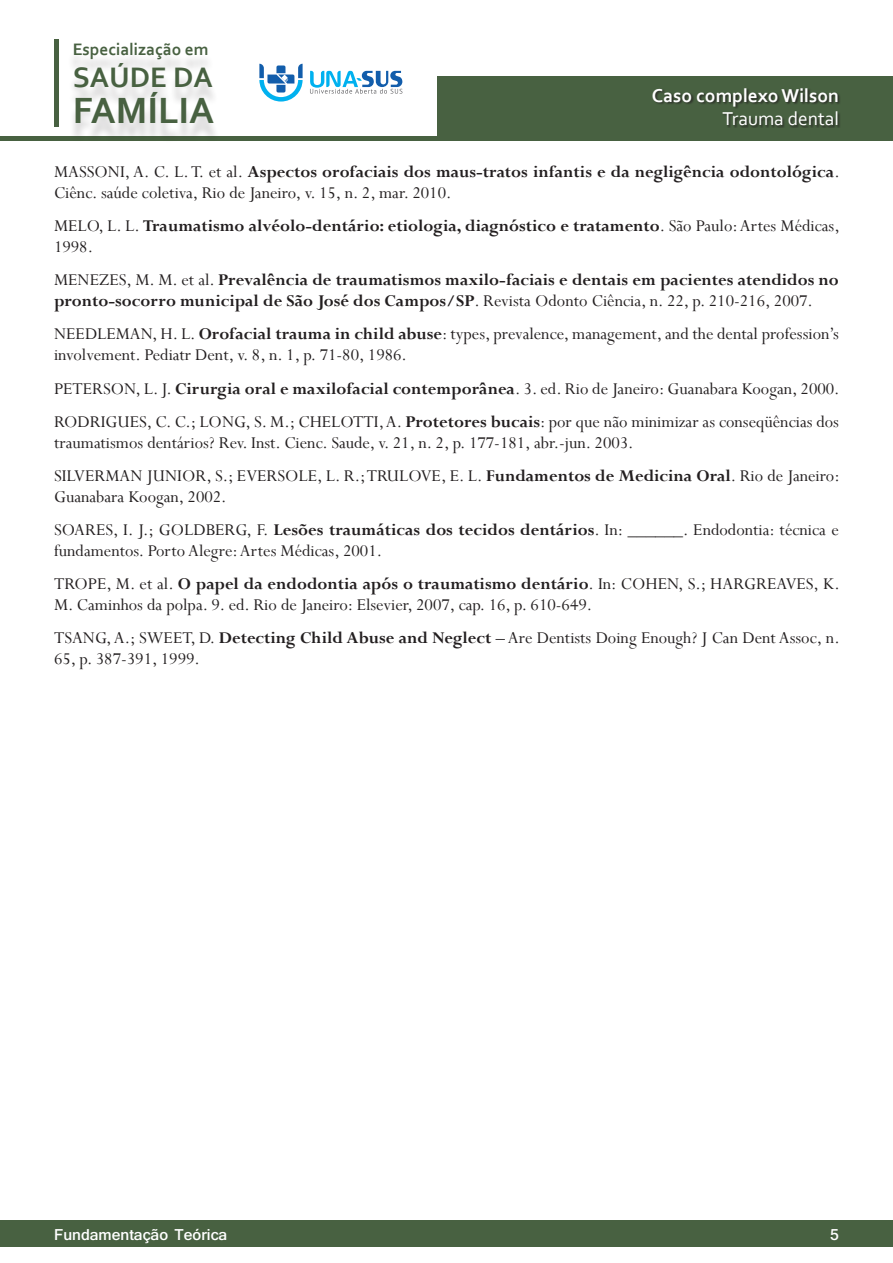
<style>
.page{position:relative;width:893px;height:1263px;background:#fff}
.page>*{position:absolute;margin:0;border:0;box-sizing:border-box;transform-origin:0 0}
.t1{font:700 38.25px "Corbel";color:#486141}
.t2{font:700 29.55px "Corbel";color:#486141}
.t3{font:700 19.5px "Corbel";color:#fff}
.t4{font:19.5px "Corbel";color:#fff}
.Referencia_Bibliogra{font:18.3px/20.7px "Perpetua";color:#231f20}
.Referencia_Bibliogra-2{font:700 18.3px/20.7px "Perpetua";color:#231f20}
.t5{font:700 17.4px "Corbel";color:#486141}
.t6{font:700 16.5px "Shruti";color:#fff}
.s1{font-weight:700}
.s2{font-weight:400}
</style>
<div class="page">
<div style="left:0;top:1220px;width:893px;height:27px;background:#486141"></div>
<hr style="left:0;top:136px;width:893px;height:4px;background:#486141">
<div style="left:438px;top:77px;width:455px;height:63px;background:#486141"></div>
<div style="left:54px;top:39px;width:5px;height:87px;background:#486141"></div>
<div style="left:67px;top:49px;width:153px;height:94px;background:#231f20;opacity:.2"></div>
<div style="left:652px;top:88px;width:189px;height:40px;background:#231f20;opacity:.75"></div>
<svg style="left:259px;top:64px;width:44px;height:38px"></svg>
<svg style="left:310px;top:71px;width:92px;height:23px"></svg>
<p class="t5" style="left:73px;top:38px;width:137px">Especialização em</p>
<h2 class="t2" style="left:73px;top:58px;width:142px">SAÚDE DA</h2>
<h1 class="t1" style="left:73px;top:87px;width:143px">FAMÍLIA</h1>
<p class="t3" style="left:652px;top:84px;width:189px">Caso complexo Wilson</p>
<p class="t4" style="left:722px;top:107px;width:118px">Trauma dental</p>
<p class="Referencia_Bibliogra" style="left:54px;top:161px;width:787px">MASSONI, A. C. L. T. et al. <span class="s1">Aspectos orofaciais dos maus-tratos infantis e da negligência odontológica</span>.<br>Ciênc. saúde coletiva, Rio de Janeiro, v. 15, n. 2, mar. 2010.</p>
<p class="Referencia_Bibliogra-2" style="left:54px;top:215px;width:787px"><span class="s2">MELO, L. L.</span> Traumatismo alvéolo-dentário: etiologia, diagnóstico e tratamento<span class="s2">. São Paulo: Artes Médicas,<br>1998.</span></p>
<p class="Referencia_Bibliogra-2" style="left:54px;top:269px;width:786px"><span class="s2">MENEZES, M. M. et al.</span> Prevalência de traumatismos maxilo-faciais e dentais em pacientes atendidos no pronto-socorro municipal de São José dos Campos/SP<span class="s2">. Revista Odonto Ciência, n. 22, p. 210-216, 2007.</span></p>
<p class="Referencia_Bibliogra" style="left:54px;top:323px;width:786px">NEEDLEMAN, H. L. <span class="s1">Orofacial trauma in child abuse</span>: types, prevalence, management, and the dental profession’s involvement. Pediatr Dent, v. 8, n. 1, p. 71-80, 1986.</p>
<p class="Referencia_Bibliogra" style="left:54px;top:377px;width:787px">PETERSON, L. J. <span class="s1">Cirurgia oral e maxilofacial contemporânea</span>. 3. ed. Rio de Janeiro: Guanabara Koogan, 2000.</p>
<p class="Referencia_Bibliogra" style="left:54px;top:411px;width:786px">RODRIGUES, C. C.; LONG, S. M.; CHELOTTI, A. <span class="s1">Protetores bucais</span>: por que não minimizar as conseqüências dos traumatismos dentários? Rev. Inst. Cienc. Saude, v. 21, n. 2, p. 177-181, abr.-jun. 2003.</p>
<p class="Referencia_Bibliogra" style="left:54px;top:465px;width:787px">SILVERMAN JUNIOR, S.; EVERSOLE, L. R.; TRULOVE, E. L. <span class="s1">Fundamentos de Medicina Oral</span>. Rio de Janeiro:<br>Guanabara Koogan, 2002.</p>
<p class="Referencia_Bibliogra" style="left:54px;top:519px;width:786px">SOARES, I. J.; GOLDBERG, F. <span class="s1">Lesões traumáticas dos tecidos dentários</span>. In: ______. Endodontia: técnica e fundamentos. Porto Alegre: Artes Médicas, 2001.</p>
<p class="Referencia_Bibliogra" style="left:54px;top:573px;width:787px">TROPE, M. et al. <span class="s1">O papel da endodontia após o traumatismo dentário</span>. In: COHEN, S.; HARGREAVES, K.<br>M. Caminhos da polpa. 9. ed. Rio de Janeiro: Elsevier, 2007, cap. 16, p. 610-649.</p>
<p class="Referencia_Bibliogra" style="left:54px;top:627px;width:787px">TSANG, A.; SWEET, D. <span class="s1">Detecting Child Abuse and Neglect</span> – Are Dentists Doing Enough? J Can Dent Assoc, n.<br>65, p. 387-391, 1999.</p>
<p class="t6" style="left:54px;top:1225px;width:175px">Fundamentação Teórica</p>
<p class="t6" style="left:830px;top:1225px;width:10px">5</p>
</div>
